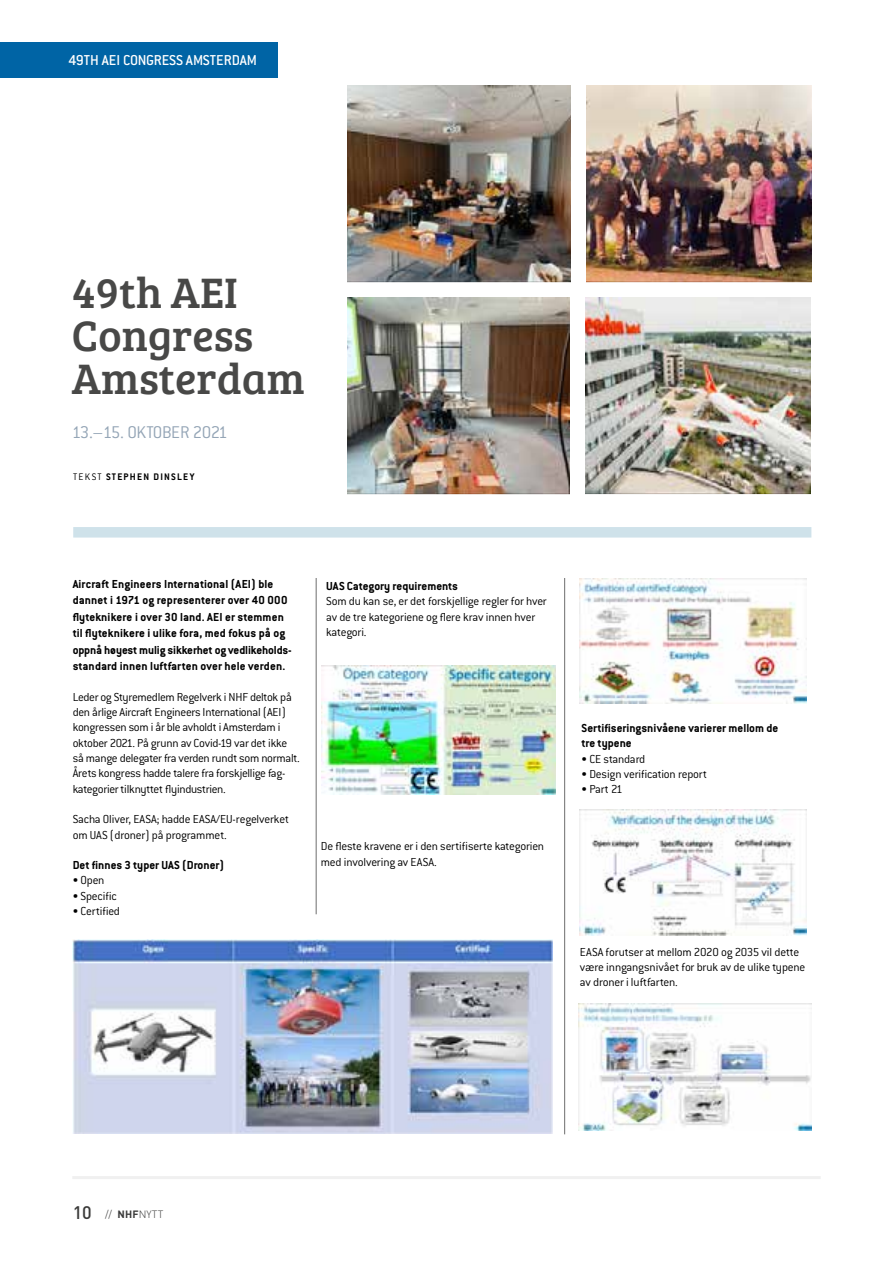
<style>
.page{position:relative;width:893px;height:1263px;background:#fff}
.page>*{position:absolute;margin:0;border:0;box-sizing:border-box;transform-origin:0 0}
.t1{font:44.1px/43px "Bree Serif";color:#484847}
.t2{font:300 18.75px "Conduit ITC";letter-spacing:-.03em;color:#94a5b6}
.t3{font:500 18px "DINOT";color:#3a3a39}
.t4{font:500 15.75px "Conduit ITC";color:#fff}
.t5{font:300 12.75px/15.3px "Conduit ITC";letter-spacing:-.015em;color:#000}
.t6{font:700 12.75px/16.5px "Conduit ITC";color:#000}
.t7{font:700 10.5px "Conduit ITC";letter-spacing:.12em;color:#000}
.t8{font:300 10.5px "DINOT";color:#3a3a39}
.s1{font-weight:300}
.s2{font-weight:700}
</style>
<div class="page">
<hr style="left:72px;top:1176px;width:749px;height:3px;background:#f0f0f0">
<div style="left:73px;top:527px;width:738px;height:10px;background:#cfe2ea"></div>
<img style="left:72px;top:940px;width:480px;height:193px">
<img style="left:322px;top:666px;width:234px;height:128px">
<img style="left:580px;top:578px;width:227px;height:126px">
<img style="left:579px;top:809px;width:227px;height:126px">
<img style="left:578px;top:1003px;width:233px;height:127px">
<img style="left:585px;top:297px;width:226px;height:198px">
<img style="left:586px;top:85px;width:225px;height:198px">
<img style="left:348px;top:85px;width:222px;height:198px">
<img style="left:348px;top:297px;width:222px;height:198px">
<hr style="left:316px;top:578px;width:1px;height:336px;background:#6e6e6e">
<hr style="left:564px;top:578px;width:1px;height:556px;background:#6e6e6e">
<div style="left:0;top:43px;width:278px;height:35px;background:#0064a5"></div>
<p class="t4" style="left:68px;top:52px;width:190px">49TH AEI CONGRESS AMSTERDAM</p>
<h1 class="t1" style="left:72px;top:269px;width:235px">49th AEI<br>Congress<br>Amsterdam</h1>
<h2 class="t2" style="left:72px;top:422px;width:157px">13.–15. OKTOBER 2021</h2>
<p class="t7" style="left:73px;top:471px;width:123px"><span class="s1">TEKST</span> STEPHEN DINSLEY</p>
<p class="t6" style="left:73px;top:575px;width:221px">Aircraft Engineers International (AEI) ble dannet i 1971 og representerer over 40 000 flyteknikere i over 30 land. AEI er stemmen til flyteknikere i ulike fora, med fokus på og oppnå høyest mulig sikkerhet og vedlikeholds&shy;standard innen luftfarten over hele verden.</p>
<p class="t5" style="left:73px;top:689px;width:228px">Leder og Styremedlem Regelverk i NHF deltok på den årlige Aircraft Engineers International (AEI) kongressen som i år ble avholdt i Amsterdam i oktober 2021. På grunn av Covid-19 var det ikke så mange delegater fra verden rundt som normalt.<br>Årets kongress hadde talere fra forskjellige fag&shy;kategorier tilknyttet flyindustrien.</p>
<p class="t5" style="left:73px;top:812px;width:218px">Sacha Oliver, EASA; hadde EASA/EU-regelverket om UAS (droner) på programmet.</p>
<p class="t6" style="left:73px;top:857px;width:153px">Det finnes 3 typer UAS (Droner)</p>
<p class="t5" style="left:73px;top:873px;width:33px">• Open</p>
<p class="t5" style="left:73px;top:888px;width:46px">• Specific</p>
<p class="t5" style="left:73px;top:903px;width:49px">• Certified</p>
<p class="t6" style="left:326px;top:577px;width:133px">UAS Category requirements</p>
<p class="t5" style="left:326px;top:594px;width:222px">Som du kan se, er det forskjellige regler for hver av de tre kategoriene og flere krav innen hver kategori.</p>
<p class="t5" style="left:321px;top:839px;width:225px">De fleste kravene er i den sertifiserte kategorien med involvering av EASA.</p>
<p class="t6" style="left:582px;top:720px;width:198px;line-height:15.3px">Sertifiseringsnivåene varierer mellom de tre typene</p>
<p class="t5" style="left:582px;top:751px;width:65px">• CE standard</p>
<p class="t5" style="left:582px;top:766px;width:127px">• Design verification report</p>
<p class="t5" style="left:582px;top:782px;width:42px">• Part 21</p>
<p class="t5" style="left:580px;top:944px;width:227px">EASA forutser at mellom 2020 og 2035 vil dette være inngangsnivået for bruk av de ulike typene av droner i luftfarten.</p>
<h3 class="t3" style="left:73px;top:1201px;width:21px">10</h3>
<p class="t8" style="left:105px;top:1208px;width:60px">// <span class="s2">NHF</span>NYTT</p>
</div>
